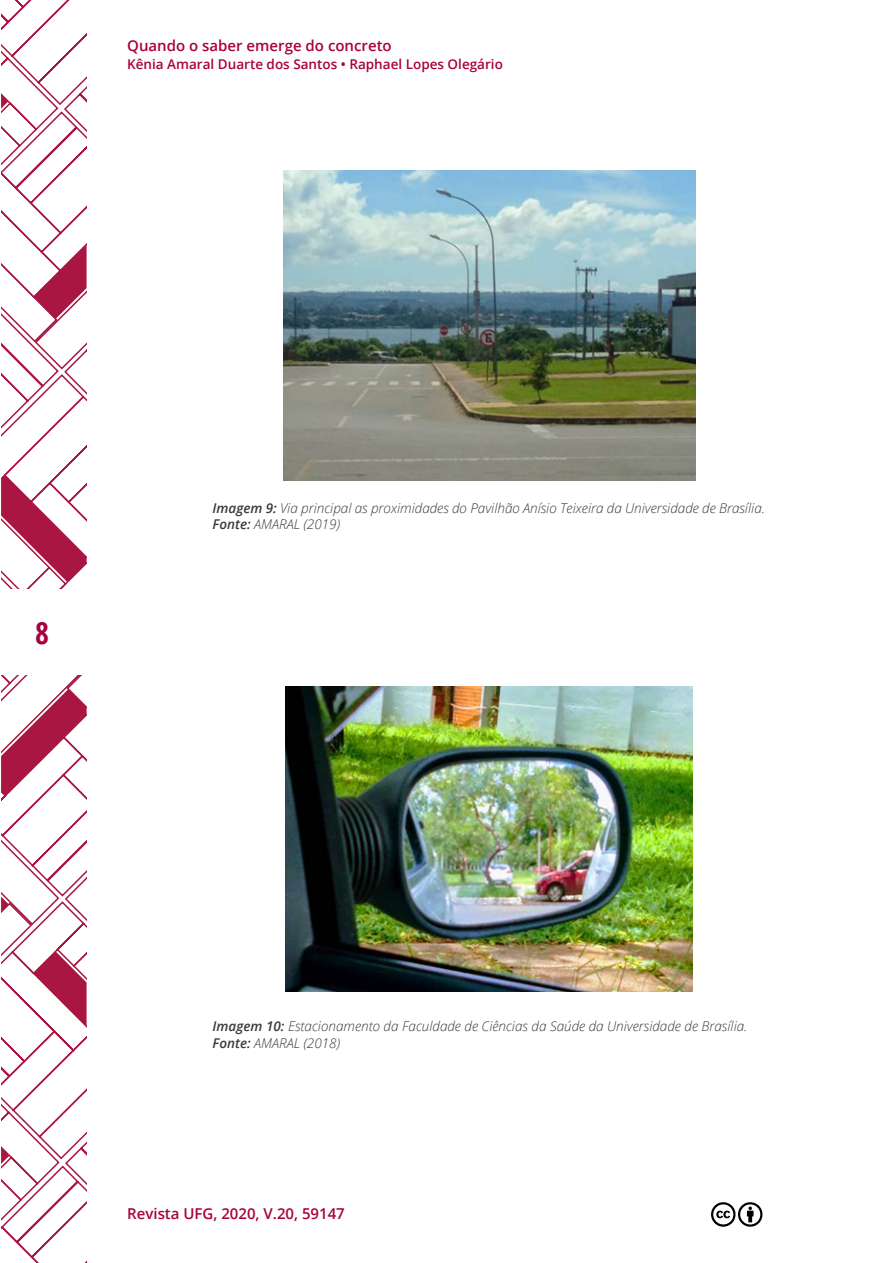
<style>
.page{position:relative;width:893px;height:1263px;background:#fff}
.page>*{position:absolute;margin:0;border:0;box-sizing:border-box;transform-origin:0 0}
.t1{font:700 30px "Open Sans Condensed";color:#a8003e}
.t2{font:600 15px "Open Sans";color:#a8003e}
.t3{font:italic 300 13.5px/16.2px "Open Sans";color:#3c3b3b}
.t4{font:600 13.5px "Open Sans";color:#a8003e}
.s1{font-weight:600}
</style>
<div class="page">
<svg style="left:1px;top:1px;width:86px;height:1262px"></svg>
<div style="left:0;top:590px;width:91px;height:85px;background:#fff"></div>
<svg style="left:711px;top:1202px;width:52px;height:25px"></svg>
<img style="left:283px;top:171px;width:412px;height:309px">
<img style="left:285px;top:686px;width:407px;height:305px">
<p class="t2" style="left:127px;top:35px;width:266px">Quando o saber emerge do concreto</p>
<p class="t4" style="left:127px;top:55px;width:377px">Kênia Amaral Duarte dos Santos • Raphael Lopes Olegário</p>
<h1 class="t1" style="left:35px;top:612px;width:15px">8</h1>
<p class="t3" style="left:213px;top:499px;width:554px"><span class="s1">Imagem 9:</span> Via principal as proximidades do Pavilhão Anísio Teixeira da Universidade de Brasília.<br><span class="s1">Fonte:</span> AMARAL (2019)</p>
<p class="t3" style="left:213px;top:1018px;width:536px"><span class="s1">Imagem 10:</span> Estacionamento da Faculdade de Ciências da Saúde da Universidade de Brasília.<br><span class="s1">Fonte:</span> AMARAL (2018)</p>
<p class="t2" style="left:127px;top:1203px;width:219px">Revista UFG, 2020, V.20, 59147</p>
</div>
